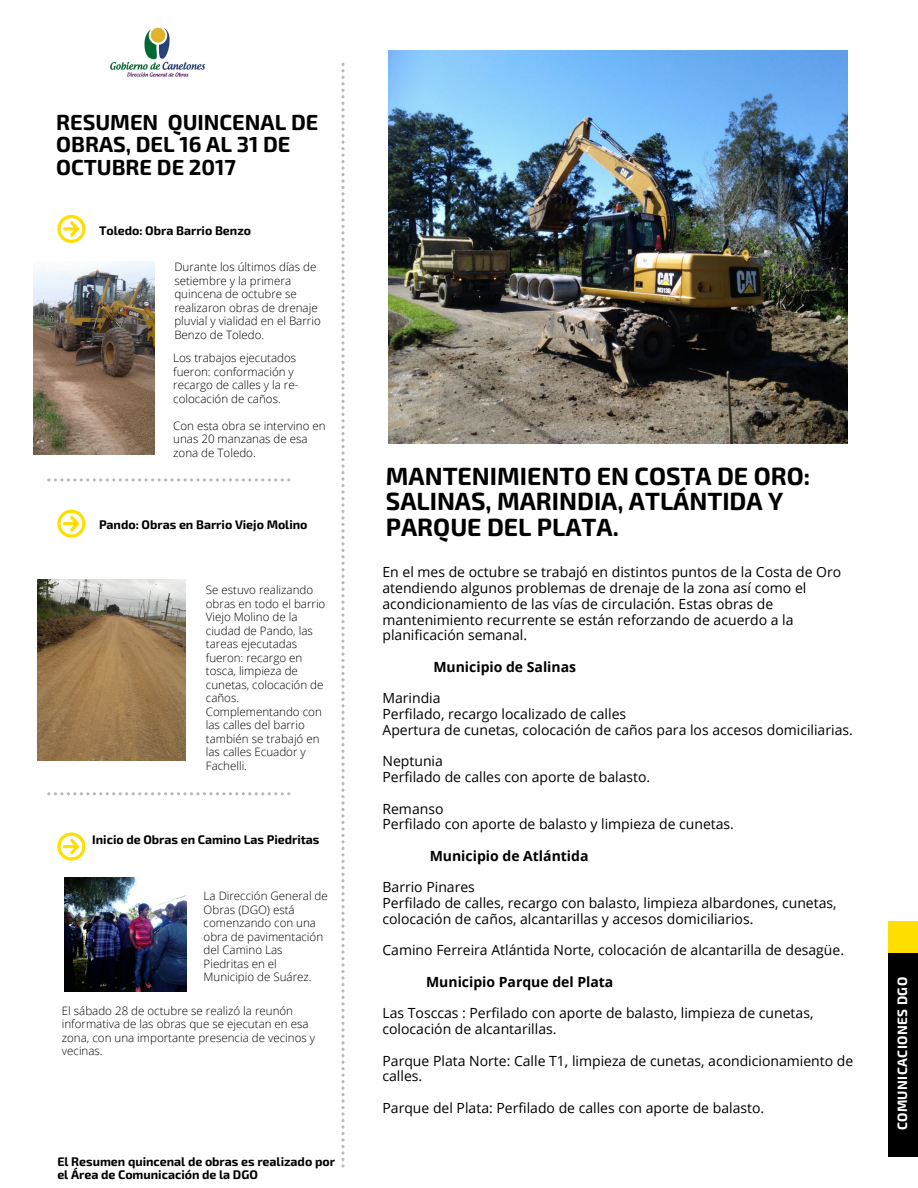
<style>
.page{position:relative;width:918px;height:1188px;background:#fff}
.page>*{position:absolute;margin:0;border:0;box-sizing:border-box;transform-origin:0 0}
.t1{font:700 24.9px/25.8px "Exo 2";color:#000}
.t2{font:700 21.75px/22.5px "Exo 2";color:#000}
.t3{font:13.95px/15.8px "Open Sans";color:#000}
.t4{font:700 13.95px "Open Sans";color:#000}
.t5{font:700 13.65px "Exo 2";letter-spacing:.03em;color:#fff}
.t6{font:700 12.45px/12.3px "Exo 2";color:#000}
.t7{font:300 11.55px/13.5px "Open Sans";color:#000}
</style>
<div class="page">
<img style="left:37px;top:579px;width:149px;height:181px">
<svg style="left:47px;top:478px;width:243px;height:3px"></svg>
<svg style="left:341px;top:63px;width:3px;height:1105px"></svg>
<svg style="left:47px;top:792px;width:243px;height:3px"></svg>
<img style="left:64px;top:878px;width:123px;height:113px">
<svg style="left:57px;top:510px;width:29px;height:28px"></svg>
<svg style="left:57px;top:832px;width:29px;height:29px"></svg>
<svg style="left:57px;top:215px;width:29px;height:28px"></svg>
<div style="left:888px;top:950px;width:30px;height:207px;background:#000"></div>
<div style="left:888px;top:921px;width:30px;height:31px;background:#ffde00"></div>
<img style="left:110px;top:27px;width:96px;height:50px">
<img style="left:34px;top:261px;width:120px;height:193px">
<img style="left:388px;top:51px;width:459px;height:392px">
<h2 class="t2" style="left:56px;top:110px;width:264px">RESUMEN QUINCENAL DE<br>OBRAS, DEL 16 AL 31 DE<br>OCTUBRE DE 2017</h2>
<p class="t6" style="left:99px;top:224px;width:154px">Toledo: Obra Barrio Benzo</p>
<p class="t7" style="left:174px;top:260px;width:148px">Durante los últimos días de setiembre y la primera quincena de octubre se realizaron obras de drenaje pluvial y vialidad en el Barrio<br>Benzo de Toledo.</p>
<p class="t7" style="left:173px;top:351px;width:127px">Los trabajos ejecutados fueron: conformación y recargo de calles y la re&shy;colocación de caños.</p>
<p class="t7" style="left:173px;top:419px;width:154px">Con esta obra se intervino en unas 20 manzanas de esa zona de Toledo.</p>
<p class="t6" style="left:99px;top:517px;width:210px">Pando: Obras en Barrio Viejo Molino</p>
<p class="t7" style="left:206px;top:583px;width:121px">Se estuvo realizando obras en todo el barrio<br>Viejo Molino de la ciudad de Pando, las tareas ejecutadas fueron: recargo en tosca, limpieza de cunetas, colocación de caños.<br>Complementando con las calles del barrio también se trabajó en las calles Ecuador y<br>Fachelli.</p>
<p class="t6" style="left:92px;top:832px;width:229px">Inicio de Obras en Camino Las Piedritas</p>
<p class="t7" style="left:204px;top:889px;width:126px">La Dirección General de<br>Obras (DGO) está comenzando con una obra de pavimentación del Camino Las<br>Piedritas en el<br>Municipio de Suárez.</p>
<p class="t7" style="left:62px;top:1004px;width:255px">El sábado 28 de octubre se realizó la reunón informativa de las obras que se ejecutan en esa zona, con una importante presencia de vecinos y vecinas.</p>
<p class="t6" style="left:57px;top:1155px;width:279px">El Resumen quincenal de obras es realizado por el Área de Comunicación de la DGO</p>
<h1 class="t1" style="left:386px;top:461px;width:426px">MANTENIMIENTO EN COSTA DE ORO:<br>SALINAS, MARINDIA, ATLÁNTIDA Y<br>PARQUE DEL PLATA.</h1>
<p class="t3" style="left:382px;top:564px;width:460px">En el mes de octubre se trabajó en distintos puntos de la Costa de Oro atendiendo algunos problemas de drenaje de la zona así como el acondicionamiento de las vías de circulación. Estas obras de mantenimiento recurrente se están reforzando de acuerdo a la planificación semanal.</p>
<p class="t4" style="left:433px;top:657px;width:144px">Municipio de Salinas</p>
<p class="t3" style="left:382px;top:690px;width:472px">Marindia<br>Perfilado, recargo localizado de calles<br>Apertura de cunetas, colocación de caños para los accesos domiciliarias.</p>
<p class="t3" style="left:382px;top:753px;width:269px">Neptunia<br>Perfilado de calles con aporte de balasto.</p>
<p class="t3" style="left:382px;top:800px;width:353px">Remanso<br>Perfilado con aporte de balasto y limpieza de cunetas.</p>
<p class="t4" style="left:430px;top:846px;width:160px">Municipio de Atlántida</p>
<p class="t3" style="left:382px;top:879px;width:456px">Barrio Pinares<br>Perfilado de calles, recargo con balasto, limpieza albardones, cunetas, colocación de caños, alcantarillas y accesos domiciliarios.</p>
<p class="t3" style="left:382px;top:942px;width:463px">Camino Ferreira Atlántida Norte, colocación de alcantarilla de desagüe.</p>
<p class="t4" style="left:426px;top:972px;width:189px">Municipio Parque del Plata</p>
<p class="t3" style="left:382px;top:1005px;width:432px">Las Tosccas : Perfilado con aporte de balasto, limpieza de cunetas, colocación de alcantarillas.</p>
<p class="t3" style="left:382px;top:1052px;width:472px">Parque Plata Norte: Calle T1, limpieza de cunetas, acondicionamiento de calles.</p>
<p class="t3" style="left:382px;top:1100px;width:383px">Parque del Plata: Perfilado de calles con aporte de balasto.</p>
<p class="t5" style="left:894px;top:1130px;width:155px;rotate:-90deg">COMUNICACIONES DGO</p>
</div>
